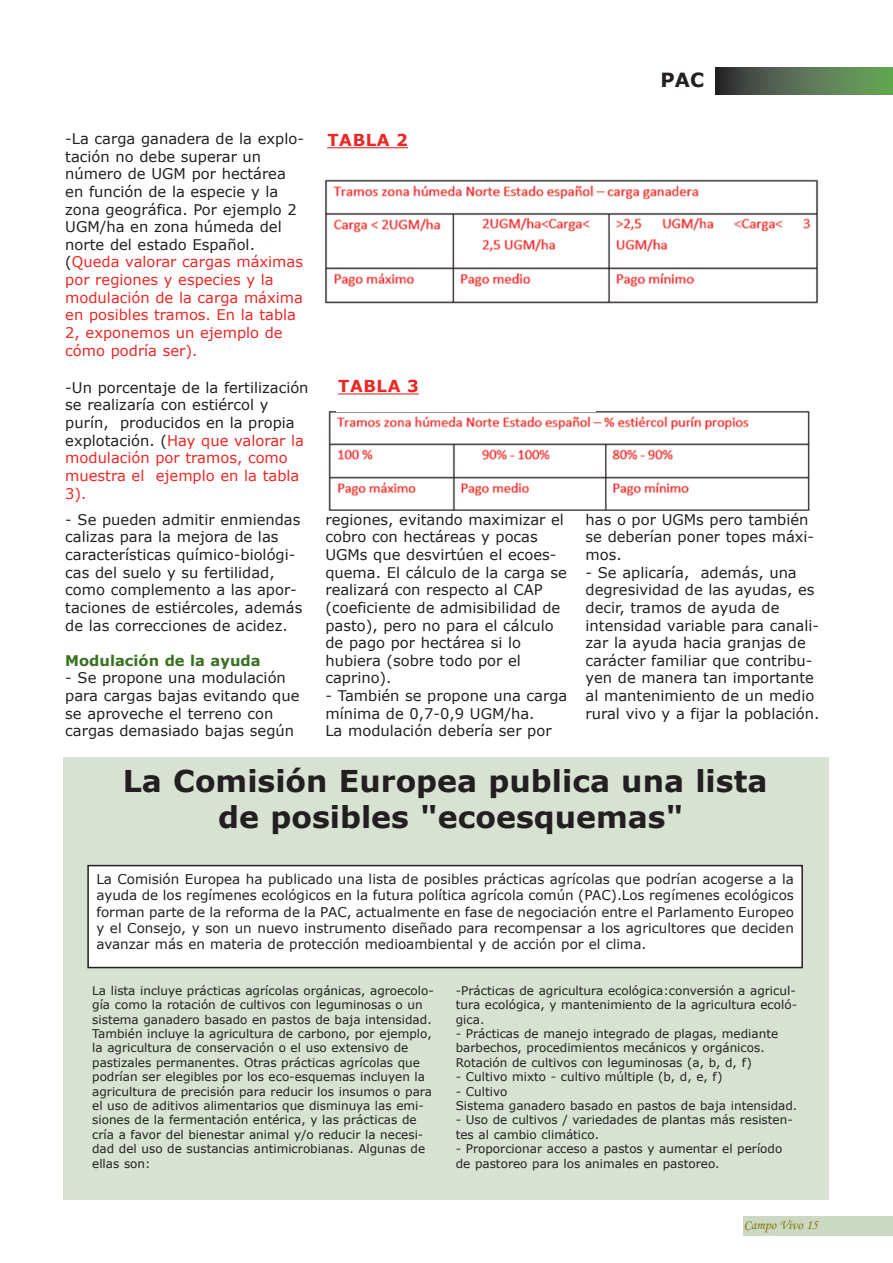
<style>
.page{position:relative;width:893px;height:1263px;background:#fff}
.page>*{position:absolute;margin:0;border:0;box-sizing:border-box;transform-origin:0 0}
.t1{font:700 30px/36px "Verdana";color:#231f20;text-align:center}
.t2{font:700 19.5px "Verdana";color:#231f20}
.t3{font:700 16.5px "Verdana";letter-spacing:.035em;color:#ec2724}
.t4{font:14.7px/17.7px "Verdana";color:#231f20}
.t5{font:700 14.7px "Verdana";color:#397123}
.t6{font:13.5px/16.2px "Verdana";color:#231f20;text-align:justify}
.t7{font:13.5px "Monotype Corsiva";color:#86750c}
.t8{font:12px/14.4px "Verdana";color:#231f20}
.s1{color:#ec2724}
</style>
<div class="page">
<div style="left:744px;top:1216px;width:149px;height:19px;background:#cbd9c2"></div>
<svg style="left:716px;top:67px;width:177px;height:27px;background:#546f4e"></svg>
<img style="left:325px;top:179px;width:494px;height:125px">
<hr style="left:327px;top:147px;width:81px;height:1px;background:#ec2724">
<img style="left:328px;top:411px;width:482px;height:100px">
<hr style="left:338px;top:393px;width:81px;height:1px;background:#ec2724">
<div style="left:64px;top:757px;width:765px;height:442px;background:#d7e2d3"></div>
<div style="left:89px;top:866px;width:712px;height:101px;background:#fff"></div>
<div style="left:87px;top:865px;width:716px;height:103px;border:2px solid #231f20"></div>
<p class="t4" style="left:65px;top:129px;width:240px">-La carga ganadera de la explo&shy;tación no debe superar un número de UGM por hectárea en función de la especie y la zona geográfica. Por ejemplo 2<br>UGM/ha en zona húmeda del norte del estado Español. (<span class="s1">Queda valorar cargas máximas por regiones y especies y la modulación de la carga máxima en posibles tramos. En la tabla<br>2, exponemos un ejemplo de cómo podría ser).</span></p>
<p class="t3" style="left:327px;top:129px;width:82px">TABLA 2</p>
<p class="t4" style="left:65px;top:378px;width:245px">-Un porcentaje de la fertilización se realizaría con estiércol y purín, producidos en la propia explotación. (<span class="s1">Hay que valorar la modulación por tramos, como muestra el ejemplo en la tabla<br>3).</span></p>
<p class="t3" style="left:338px;top:376px;width:82px">TABLA 3</p>
<p class="t4" style="left:65px;top:510px;width:239px">- Se pueden admitir enmiendas calizas para la mejora de las características químico-biológi&shy;cas del suelo y su fertilidad, como complemento a las apor&shy;taciones de estiércoles, además de las correcciones de acidez.</p>
<p class="t5" style="left:65px;top:651px;width:197px">Modulación de la ayuda</p>
<p class="t4" style="left:65px;top:669px;width:236px">- Se propone una modulación para cargas bajas evitando que se aproveche el terreno con cargas demasiado bajas según</p>
<p class="t4" style="left:325px;top:510px;width:243px">regiones, evitando maximizar el cobro con hectáreas y pocas<br>UGMs que desvirtúen el ecoes&shy;quema. El cálculo de la carga se realizará con respecto al CAP (coeficiente de admisibilidad de pasto), pero no para el cálculo de pago por hectárea si lo hubiera (sobre todo por el caprino).</p>
<p class="t4" style="left:325px;top:686px;width:243px">- También se propone una carga mínima de 0,7-0,9 UGM/ha.<br>La modulación debería ser por</p>
<h2 class="t2" style="left:661px;top:67px;width:45px">PAC</h2>
<p class="t4" style="left:586px;top:510px;width:230px">has o por UGMs pero también se deberían poner topes máxi&shy;mos.</p>
<p class="t4" style="left:586px;top:563px;width:235px">- Se aplicaría, además, una degresividad de las ayudas, es decir, tramos de ayuda de intensidad variable para canali&shy;zar la ayuda hacia granjas de carácter familiar que contribu&shy;yen de manera tan importante al mantenimiento de un medio rural vivo y a fijar la población.</p>
<h1 class="t1" style="left:123px;top:762px;width:646px">La Comisión Europea publica una lista de posibles "ecoesquemas"</h1>
<p class="t6" style="left:96px;top:871px;width:699px">La Comisión Europea ha publicado una lista de posibles prácticas agrícolas que podrían acogerse a la ayuda de los regímenes ecológicos en la futura política agrícola común (PAC).Los regímenes ecológicos forman parte de la reforma de la PAC, actualmente en fase de negociación entre el Parlamento Europeo y el Consejo, y son un nuevo instrumento diseñado para recompensar a los agricultores que deciden avanzar más en materia de protección medioambiental y de acción por el clima.</p>
<p class="t8" style="left:92px;top:983px;width:343px">La lista incluye prácticas agrícolas orgánicas, agroecolo&shy;gía como la rotación de cultivos con leguminosas o un sistema ganadero basado en pastos de baja intensidad.<br>También incluye la agricultura de carbono, por ejemplo, la agricultura de conservación o el uso extensivo de pastizales permanentes. Otras prácticas agrícolas que podrían ser elegibles por los eco-esquemas incluyen la agricultura de precisión para reducir los insumos o para el uso de aditivos alimentarios que disminuya las emi&shy;siones de la fermentación entérica, y las prácticas de cría a favor del bienestar animal y/o reducir la necesi&shy;dad del uso de sustancias antimicrobianas. Algunas de ellas son:</p>
<p class="t8" style="left:456px;top:983px;width:343px;text-align:justify">-Prácticas de agricultura ecológica:conversión a agricul&shy;tura ecológica, y mantenimiento de la agricultura ecoló&shy;gica.</p>
<p class="t8" style="left:456px;top:1026px;width:324px">- Prácticas de manejo integrado de plagas, mediante barbechos, procedimientos mecánicos y orgánicos.<br>Rotación de cultivos con leguminosas (a, b, d, f)</p>
<p class="t8" style="left:456px;top:1069px;width:268px">- Cultivo mixto - cultivo múltiple (b, d, e, f)</p>
<p class="t8" style="left:456px;top:1084px;width:343px">- Cultivo<br>Sistema ganadero basado en pastos de baja intensidad.</p>
<p class="t8" style="left:456px;top:1112px;width:338px">- Uso de cultivos / variedades de plantas más resisten&shy;tes al cambio climático.</p>
<p class="t8" style="left:456px;top:1141px;width:328px">- Proporcionar acceso a pastos y aumentar el período de pastoreo para los animales en pastoreo.</p>
<p class="t7" style="left:744px;top:1216px;width:76px">Campo Vivo 15</p>
</div>
